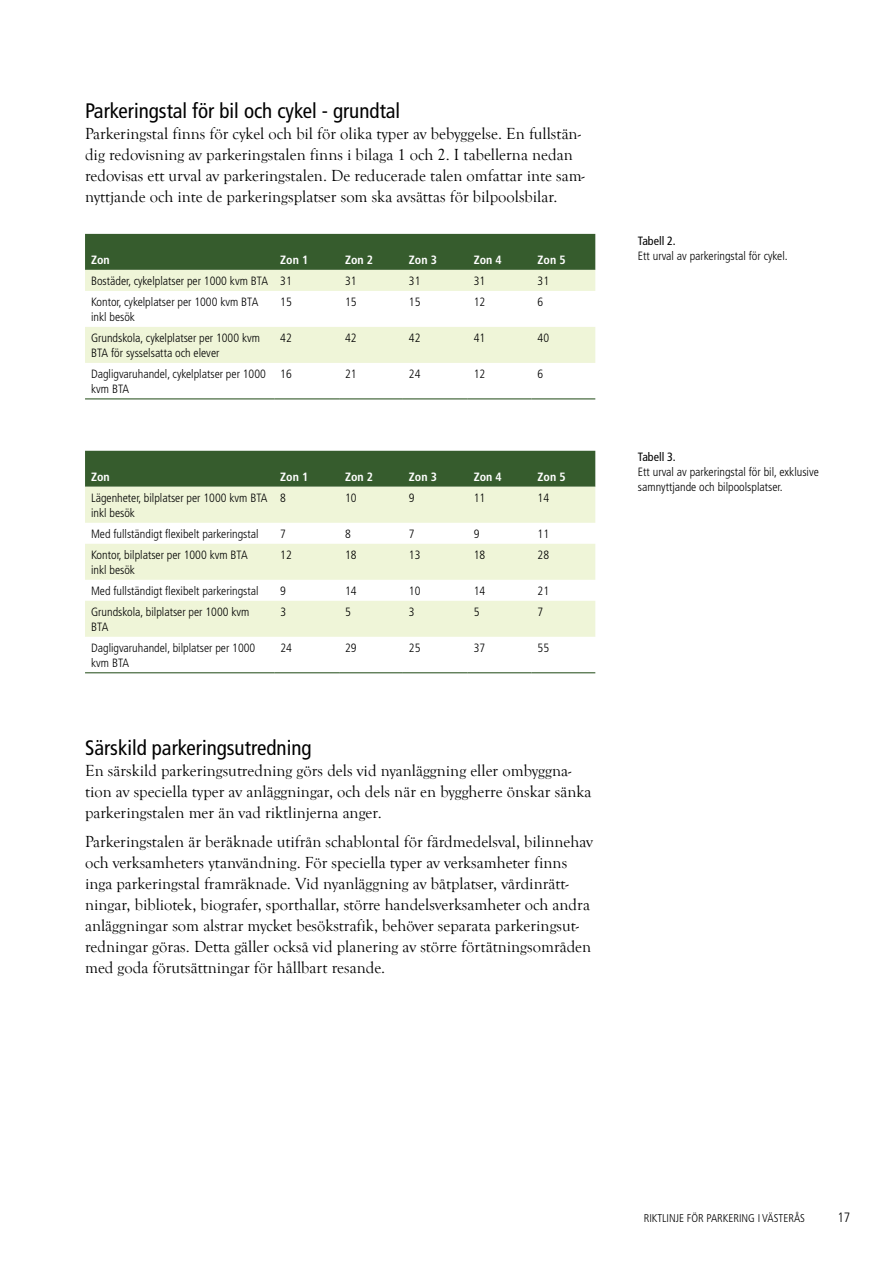
<style>
.page{position:relative;width:893px;height:1263px;background:#fff}
.page>*{position:absolute;margin:0;border:0;box-sizing:border-box;transform-origin:0 0}
.t1{font:condensed 21px "Frutiger LT Std";color:#000}
.t2{font:16.5px/21px "Goudy Old Style T";color:#000}
.t3{font:300 condensed 13.5px "Frutiger LT Std";color:#000}
.t4{font:300 condensed 12px/15px "Frutiger LT Std";color:#000}
.t5{font:700 condensed 12px "Frutiger LT Std";color:#fff}
.t6{font:condensed 12px "Frutiger LT Std";color:#000}
.t7{font:300 condensed 11.25px "Frutiger LT Std";color:#000}
</style>
<div class="page">
<div style="left:85px;top:234px;width:510px;height:36px;background:#365c2d"></div>
<svg style="left:85px;top:270px;width:510px;height:93px;fill:#eff5d8"></svg>
<hr style="left:85px;top:398px;width:189px;height:1px;background:#365c2d">
<hr style="left:274px;top:398px;width:65px;height:1px;background:#365c2d">
<hr style="left:339px;top:398px;width:64px;height:1px;background:#365c2d">
<hr style="left:403px;top:398px;width:65px;height:1px;background:#365c2d">
<hr style="left:468px;top:398px;width:63px;height:1px;background:#365c2d">
<hr style="left:531px;top:398px;width:64px;height:1px;background:#365c2d">
<div style="left:85px;top:451px;width:510px;height:36px;background:#365c2d"></div>
<svg style="left:85px;top:487px;width:510px;height:150px;fill:#eff5d8"></svg>
<hr style="left:85px;top:672px;width:189px;height:1px;background:#365c2d">
<hr style="left:274px;top:672px;width:65px;height:1px;background:#365c2d">
<hr style="left:339px;top:672px;width:64px;height:1px;background:#365c2d">
<hr style="left:403px;top:672px;width:65px;height:1px;background:#365c2d">
<hr style="left:468px;top:672px;width:63px;height:1px;background:#365c2d">
<hr style="left:531px;top:672px;width:64px;height:1px;background:#365c2d">
<p class="t1" style="left:85px;top:98px;width:317px">Parkeringstal för bil och cykel - grundtal</p>
<p class="t2" style="left:85px;top:123px;width:501px">Parkeringstal finns för cykel och bil för olika typer av bebyggelse. En fullstän&shy;dig redovisning av parkeringstalen finns i bilaga 1 och 2. I tabellerna nedan redovisas ett urval av parkeringstalen. De reducerade talen omfattar inte sam&shy;nyttjande och inte de parkeringsplatser som ska avsättas för bilpoolsbilar.</p>
<p class="t5" style="left:91px;top:253px;width:20px">Zon</p>
<p class="t5" style="left:280px;top:253px;width:30px">Zon 1</p>
<p class="t5" style="left:345px;top:253px;width:30px">Zon 2</p>
<p class="t5" style="left:409px;top:253px;width:30px">Zon 3</p>
<p class="t5" style="left:474px;top:253px;width:30px">Zon 4</p>
<p class="t5" style="left:538px;top:253px;width:30px">Zon 5</p>
<p class="t4" style="left:91px;top:273px;width:202px">Bostäder, cykelplatser per 1000 kvm BTA 31</p>
<p class="t4" style="left:345px;top:273px;width:13px">31</p>
<p class="t4" style="left:409px;top:273px;width:13px">31</p>
<p class="t4" style="left:474px;top:273px;width:13px">31</p>
<p class="t4" style="left:538px;top:273px;width:13px">31</p>
<p class="t4" style="left:91px;top:294px;width:169px">Kontor, cykelplatser per 1000 kvm BTA inkl besök</p>
<p class="t4" style="left:280px;top:294px;width:13px">15</p>
<p class="t4" style="left:345px;top:294px;width:13px">15</p>
<p class="t4" style="left:409px;top:294px;width:13px">15</p>
<p class="t4" style="left:474px;top:294px;width:13px">12</p>
<p class="t4" style="left:538px;top:294px;width:7px">6</p>
<p class="t4" style="left:91px;top:330px;width:170px">Grundskola, cykelplatser per 1000 kvm<br>BTA för sysselsatta och elever</p>
<p class="t4" style="left:280px;top:330px;width:13px">42</p>
<p class="t4" style="left:345px;top:330px;width:13px">42</p>
<p class="t4" style="left:409px;top:330px;width:13px">42</p>
<p class="t4" style="left:474px;top:330px;width:13px">41</p>
<p class="t4" style="left:538px;top:330px;width:13px">40</p>
<p class="t4" style="left:91px;top:366px;width:176px">Dagligvaruhandel, cykelplatser per 1000 kvm BTA</p>
<p class="t4" style="left:280px;top:366px;width:13px">16</p>
<p class="t4" style="left:345px;top:366px;width:13px">21</p>
<p class="t4" style="left:409px;top:366px;width:13px">24</p>
<p class="t4" style="left:474px;top:366px;width:13px">12</p>
<p class="t4" style="left:538px;top:366px;width:7px">6</p>
<p class="t5" style="left:91px;top:469px;width:20px">Zon</p>
<p class="t5" style="left:280px;top:469px;width:30px">Zon 1</p>
<p class="t5" style="left:345px;top:469px;width:30px">Zon 2</p>
<p class="t5" style="left:409px;top:469px;width:30px">Zon 3</p>
<p class="t5" style="left:474px;top:469px;width:30px">Zon 4</p>
<p class="t5" style="left:538px;top:469px;width:30px">Zon 5</p>
<p class="t4" style="left:91px;top:490px;width:178px">Lägenheter, bilplatser per 1000 kvm BTA inkl besök</p>
<p class="t4" style="left:280px;top:490px;width:7px">8</p>
<p class="t4" style="left:345px;top:490px;width:13px">10</p>
<p class="t4" style="left:409px;top:490px;width:7px">9</p>
<p class="t4" style="left:474px;top:490px;width:13px">11</p>
<p class="t4" style="left:538px;top:490px;width:13px">14</p>
<p class="t4" style="left:91px;top:526px;width:169px">Med fullständigt flexibelt parkeringstal</p>
<p class="t4" style="left:280px;top:526px;width:7px">7</p>
<p class="t4" style="left:345px;top:526px;width:7px">8</p>
<p class="t4" style="left:409px;top:526px;width:7px">7</p>
<p class="t4" style="left:474px;top:526px;width:7px">9</p>
<p class="t4" style="left:538px;top:526px;width:13px">11</p>
<p class="t4" style="left:91px;top:547px;width:158px">Kontor, bilplatser per 1000 kvm BTA inkl besök</p>
<p class="t4" style="left:280px;top:547px;width:13px">12</p>
<p class="t4" style="left:345px;top:547px;width:13px">18</p>
<p class="t4" style="left:409px;top:547px;width:13px">13</p>
<p class="t4" style="left:474px;top:547px;width:13px">18</p>
<p class="t4" style="left:538px;top:547px;width:13px">28</p>
<p class="t4" style="left:91px;top:583px;width:169px">Med fullständigt flexibelt parkeringstal</p>
<p class="t4" style="left:280px;top:583px;width:7px">9</p>
<p class="t4" style="left:345px;top:583px;width:13px">14</p>
<p class="t4" style="left:409px;top:583px;width:13px">10</p>
<p class="t4" style="left:474px;top:583px;width:13px">14</p>
<p class="t4" style="left:538px;top:583px;width:13px">21</p>
<p class="t4" style="left:91px;top:604px;width:160px">Grundskola, bilplatser per 1000 kvm<br>BTA</p>
<p class="t4" style="left:280px;top:604px;width:7px">3</p>
<p class="t4" style="left:345px;top:604px;width:7px">5</p>
<p class="t4" style="left:409px;top:604px;width:7px">3</p>
<p class="t4" style="left:474px;top:604px;width:7px">5</p>
<p class="t4" style="left:538px;top:604px;width:7px">7</p>
<p class="t4" style="left:91px;top:640px;width:166px">Dagligvaruhandel, bilplatser per 1000 kvm BTA</p>
<p class="t4" style="left:280px;top:640px;width:13px">24</p>
<p class="t4" style="left:345px;top:640px;width:13px">29</p>
<p class="t4" style="left:409px;top:640px;width:13px">25</p>
<p class="t4" style="left:474px;top:640px;width:13px">37</p>
<p class="t4" style="left:538px;top:640px;width:13px">55</p>
<p class="t1" style="left:85px;top:735px;width:228px">Särskild parkeringsutredning</p>
<p class="t2" style="left:85px;top:760px;width:508px">En särskild parkeringsutredning görs dels vid nyanläggning eller ombyggna&shy;tion av speciella typer av anläggningar, och dels när en byggherre önskar sänka parkeringstalen mer än vad riktlinjerna anger.</p>
<p class="t2" style="left:85px;top:832px;width:510px">Parkeringstalen är beräknade utifrån schablontal för färdmedelsval, bilinnehav och verksamheters ytanvändning. För speciella typer av verksamheter finns inga parkeringstal framräknade. Vid nyanläggning av båtplatser, vårdinrätt&shy;ningar, bibliotek, biografer, sporthallar, större handelsverksamheter och andra anläggningar som alstrar mycket besökstrafik, behöver separata parkeringsut&shy;redningar göras. Detta gäller också vid planering av större förtätningsområden med goda förutsättningar för hållbart resande.</p>
<p class="t6" style="left:638px;top:234px;width:39px">Tabell 2.</p>
<p class="t4" style="left:638px;top:249px;width:151px">Ett urval av parkeringstal för cykel.</p>
<p class="t6" style="left:638px;top:450px;width:39px">Tabell 3.</p>
<p class="t4" style="left:638px;top:464px;width:182px">Ett urval av parkeringstal för bil, exklusive samnyttjande och bilpoolsplatser.</p>
<p class="t7" style="left:644px;top:1212px;width:163px">RIKTLINJE FÖR PARKERING I VÄSTERÅS</p>
<p class="t3" style="left:837px;top:1210px;width:14px">17</p>
</div>
